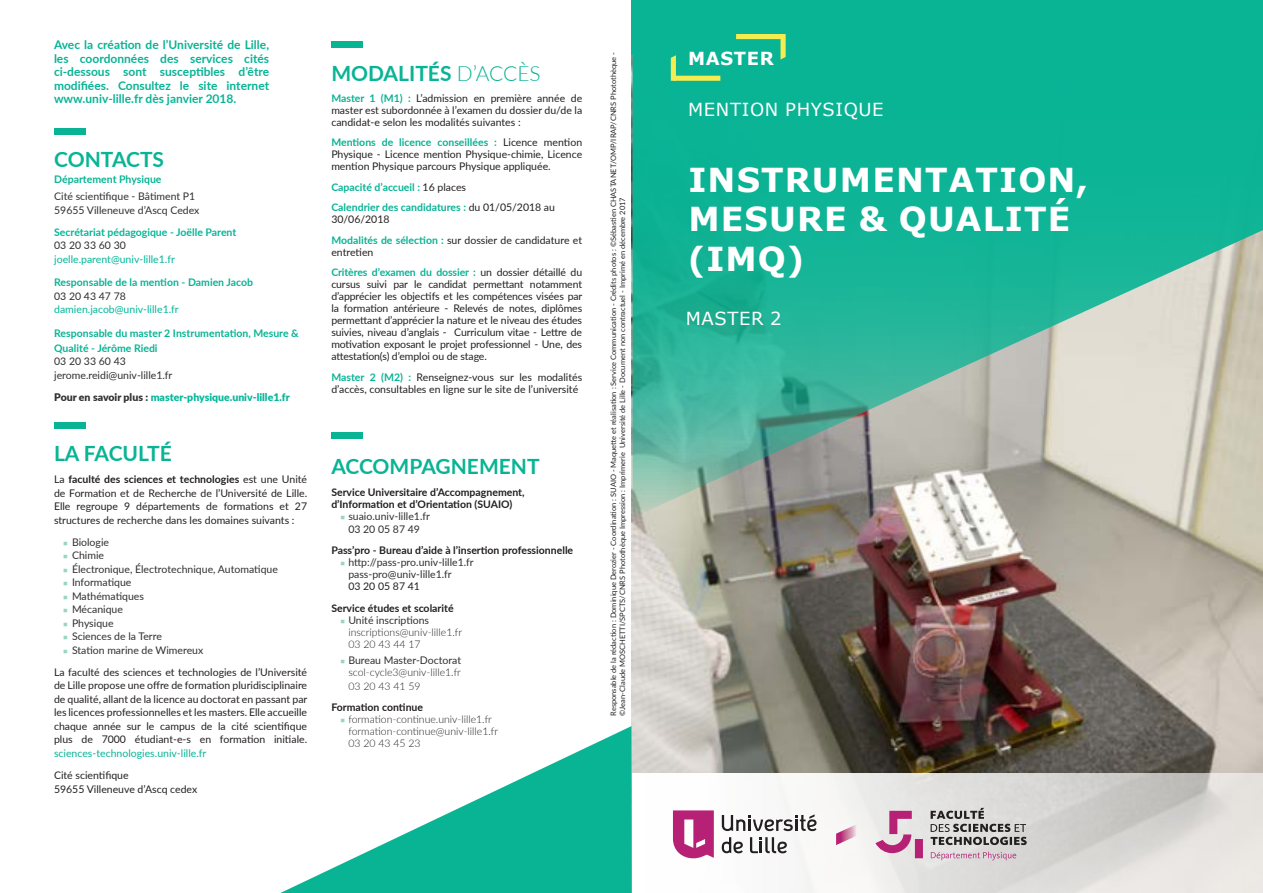
<style>
.page{position:relative;width:1263px;height:893px;background:#fff}
.page>*{position:absolute;margin:0;border:0;box-sizing:border-box;transform-origin:0 0}
.Parcours_-_titre_cou{font:700 33px/39.6px "Verdana";letter-spacing:.035em;color:#fff}
.titre_rubrique{font:700 21px "Lato";color:#09b495}
.titre_rubrique_Page{font:700 21px "Lato";color:#09b495}
.titre_rubrique_Dos_d{font:700 21px "Lato";color:#09b495}
.Mention_-_couverture{font:18px "Verdana";letter-spacing:.035em;color:#fff}
.Master_1-2-Alt{font:18px "Verdana";letter-spacing:.035em;color:#fff}
.t1{font:700 18px "Verdana";letter-spacing:.035em;color:#fff}
.titre_rubrique-2{font:700 12px/13.5px "Lato";color:#09b495;text-align:justify}
.texte{font:10.5px/12px "Lato";color:#231f20;text-align:justify}
.texte_-_page_composa{font:10.5px/13.5px "Lato";color:#231f20;text-align:justify}
.Phrase_couleur_bold{font:10.5px/13.5px "Lato";color:#312f30}
.t2{font:300 10.5px/12px "Lato";color:#231f20}
.texte_bold_dos_de_co{font:700 10.5px/12.6px "Lato";color:#231f20}
.Phrase_couleur_bold-2{font:700 10.5px/13.5px "Lato";color:#09b495}
.texte-2{font:700 10.5px/12px "Lato";color:#09b495}
.Phrase_couleur_bold-3{font:700 10.5px/13.5px "Lato";color:#04b799}
.titre_rubrique-3{font:900 10.5px "Lato";color:#04b799}
.ours{font:7.5px/9px "Lato";color:#231f20}
.s1{font-weight:400;color:#312f30}
.s2{font-weight:400}
.s3{font-weight:400;color:#04b799}
.s4{color:#312f30}
.s5{font-weight:700}
.s6{color:#09b495}
.s7{font-weight:300}
.s8{font-weight:700;color:#09b495}
.s9{font-weight:400;color:#231f20}
.s10{color:#231f20}
</style>
<div class="page">
<img style="left:632px;top:518px;width:631px;height:256px">
<svg style="left:632px;top:0;width:631px;height:518px;background:#47b79f"></svg>
<svg style="left:690px;top:774px;width:573px;height:119px"></svg>
<svg style="left:780px;top:34px;width:6px;height:26px"></svg>
<div style="left:736px;top:34px;width:47px;height:5px;background:#f3ed51"></div>
<svg style="left:671px;top:55px;width:5px;height:26px"></svg>
<div style="left:673px;top:76px;width:47px;height:5px;background:#f3ed51"></div>
<svg style="left:280px;top:726px;width:352px;height:167px"></svg>
<svg style="left:930px;top:808px;width:97px;height:37px;background:#aaa8a8"></svg>
<svg style="left:875px;top:811px;width:48px;height:47px;background:#d7a4c0"></svg>
<svg style="left:931px;top:852px;width:85px;height:8px"></svg>
<svg style="left:673px;top:810px;width:41px;height:48px"></svg>
<svg style="left:722px;top:837px;width:21px;height:16px"></svg>
<svg style="left:750px;top:837px;width:37px;height:16px"></svg>
<svg style="left:722px;top:814px;width:95px;height:17px"></svg>
<svg style="left:836px;top:824px;width:21px;height:21px"></svg>
<div style="left:54px;top:128px;width:32px;height:7px;background:#09b495"></div>
<div style="left:54px;top:423px;width:32px;height:6px;background:#09b495"></div>
<div style="left:331px;top:41px;width:32px;height:7px;background:#09b495"></div>
<div style="left:331px;top:432px;width:32px;height:7px;background:#09b495"></div>
<p class="titre_rubrique-2" style="left:54px;top:38px;width:217px">Avec la création de l’Université de Lille, les coordonnées des services cités ci-dessous sont susceptibles d’être modifiées. Consultez le site internet www.univ-lille.fr dès janvier 2018.</p>
<p class="titre_rubrique_Dos_d" style="left:54px;top:144px;width:111px">CONTACTS</p>
<p class="Phrase_couleur_bold-2" style="left:54px;top:172px;width:109px">Département Physique</p>
<p class="Phrase_couleur_bold" style="left:54px;top:189px;width:147px">Cité scientifique - Bâtiment P1<br>59655 Villeneuve d’Ascq Cedex</p>
<p class="Phrase_couleur_bold-3" style="left:54px;top:225px;width:184px">Secrétariat pédagogique - Joëlle Parent<br><span class="s1">03 20 33 60 30 </span><span class="s2">joelle.parent@univ-lille1.fr</span></p>
<p class="Phrase_couleur_bold-2" style="left:54px;top:275px;width:200px">Responsable de la mention - Damien Jacob<br><span class="s1">03 20 43 47 78<br></span><span class="s3">damien.jacob@univ-lille1.fr</span></p>
<p class="Phrase_couleur_bold-2" style="left:54px;top:325px;width:246px;line-height:15px">Responsable du master 2 Instrumentation, Mesure &amp;<br>Qualité - Jérôme Riedi</p>
<p class="Phrase_couleur_bold" style="left:54px;top:354px;width:120px">03 20 33 60 43 jerome.reidi@univ-lille1.fr</p>
<p class="titre_rubrique-3" style="left:54px;top:389px;width:237px"><span class="s4">Pour en savoir plus :</span> master-physique.univ-lille1.fr</p>
<p class="titre_rubrique_Page" style="left:54px;top:438px;width:119px">LA FACULTÉ</p>
<p class="texte_-_page_composa" style="left:54px;top:472px;width:255px">La <span class="s5">faculté des sciences et technologies</span> est une Unité de Formation et de Recherche de l’Université de Lille.<br>Elle regroupe 9 départements de formations et 27 structures de recherche dans les domaines suivants :</p>
<p class="Phrase_couleur_bold" style="left:72px;top:535px;width:39px">Biologie</p>
<p class="Phrase_couleur_bold" style="left:72px;top:548px;width:34px">Chimie</p>
<p class="Phrase_couleur_bold" style="left:72px;top:562px;width:207px">Électronique, Électrotechnique, Automatique</p>
<p class="Phrase_couleur_bold" style="left:72px;top:575px;width:61px">Informatique</p>
<p class="Phrase_couleur_bold" style="left:72px;top:589px;width:73px">Mathématiques</p>
<p class="Phrase_couleur_bold" style="left:72px;top:602px;width:53px">Mécanique</p>
<p class="Phrase_couleur_bold" style="left:72px;top:616px;width:43px">Physique</p>
<p class="Phrase_couleur_bold" style="left:72px;top:629px;width:91px">Sciences de la Terre</p>
<p class="Phrase_couleur_bold" style="left:72px;top:643px;width:133px">Station marine de Wimereux</p>
<p class="texte_-_page_composa" style="left:54px;top:665px;width:255px">La faculté des sciences et technologies de l’Université de Lille propose une offre de formation pluridisciplinaire de qualité, allant de la licence au doctorat en passant par les licences professionnelles et les masters. Elle accueille chaque année sur le campus de la cité scientifique plus de 7000 étudiant-e-s en formation initiale. <span class="s6">sciences-technologies.univ-lille.fr</span></p>
<p class="texte_-_page_composa" style="left:54px;top:768px;width:145px">Cité scientifique<br>59655 Villeneuve d’Ascq cedex</p>
<p class="titre_rubrique" style="left:331px;top:58px;width:211px">MODALITÉS <span class="s7">D’ACCÈS</span></p>
<p class="texte" style="left:331px;top:91px;width:252px"><span class="s8">Master 1 (M1) :</span> L’admission en première année de master est subordonnée à l’examen du dossier du/de la candidat-e selon les modalités suivantes :</p>
<p class="texte" style="left:331px;top:136px;width:252px"><span class="s8">Mentions de licence conseillées :</span> Licence mention Physique - Licence mention Physique-chimie, Licence mention Physique parcours Physique appliquée.</p>
<p class="texte-2" style="left:331px;top:180px;width:136px">Capacité d’accueil : <span class="s9">16 places</span></p>
<p class="texte-2" style="left:331px;top:201px;width:225px">Calendrier des candidatures : <span class="s9">du 01/05/2018 au<br>30/06/2018</span></p>
<p class="texte" style="left:331px;top:233px;width:252px"><span class="s8">Modalités de sélection :</span> sur dossier de candidature et entretien</p>
<p class="texte" style="left:331px;top:266px;width:253px"><span class="s8">Critères d’examen du dossier :</span> un dossier détaillé du cursus suivi par le candidat permettant notamment d’apprécier les objectifs et les compétences visées par la formation antérieure - Relevés de notes, diplômes permettant d’apprécier la nature et le niveau des études suivies, niveau d’anglais - Curriculum vitae - Lettre de motivation exposant le projet professionnel - Une, des attestation(s) d’emploi ou de stage.</p>
<p class="texte" style="left:331px;top:370px;width:252px"><span class="s8">Master 2 (M2) :</span> Renseignez-vous sur les modalités d’accès, consultables en ligne sur le site de l’université</p>
<p class="titre_rubrique" style="left:331px;top:451px;width:210px">ACCOMPAGNEMENT</p>
<p class="texte_bold_dos_de_co" style="left:331px;top:485px;width:195px">Service Universitaire d’Accompagnement, d’Information et d’Orientation (SUAIO)</p>
<p class="Phrase_couleur_bold" style="left:348px;top:510px;width:83px;line-height:12.6px">suaio.univ-lille1.fr<br>03 20 05 87 49</p>
<p class="texte_bold_dos_de_co" style="left:331px;top:543px;width:243px">Pass’pro - Bureau d’aide à l’insertion professionnelle</p>
<p class="Phrase_couleur_bold" style="left:348px;top:555px;width:127px;line-height:12.3px">http://pass-pro.univ-lille1.fr pass-pro@univ-lille1.fr<br><span class="s10">03 20 05 87 41</span></p>
<p class="texte_bold_dos_de_co" style="left:331px;top:601px;width:124px">Service études et scolarité</p>
<p class="t2" style="left:348px;top:613px;width:115px"><span class="s1">Unité inscriptions </span>inscriptions@univ-lille1.fr<br>03 20 43 44 17</p>
<p class="t2" style="left:348px;top:654px;width:114px"><span class="s1">Bureau Master-Doctorat </span>scol-cycle3@univ-lille1.fr</p>
<p class="t2" style="left:348px;top:680px;width:74px">03 20 43 41 59</p>
<p class="texte_bold_dos_de_co" style="left:331px;top:701px;width:93px">Formation continue</p>
<p class="t2" style="left:348px;top:713px;width:151px">formation-continue.univ-lille1.fr formation-continue@univ-lille1.fr<br>03 20 43 45 23</p>
<p class="ours" style="left:608px;top:716px;width:665px;rotate:-90deg">Responsable de la rédaction : Dominique Derozier - Coordination : SUAIO - Maquette et réalisation : Service Communication - Crédits photos : ©Sébastien CHASTANET/OMP/IRAP/CNRS Photothèque - ©Jean-Claude MOSCHETTI/SPCTS/CNRS Photothèque Impression : Imprimerie Université de Lille - Document non contractuel - Imprimé en décembre 2017</p>
<p class="t1" style="left:688px;top:45px;width:87px">MASTER</p>
<p class="Mention_-_couverture" style="left:688px;top:97px;width:197px">MENTION PHYSIQUE</p>
<p class="Parcours_-_titre_cou" style="left:688px;top:159px;width:401px">INSTRUMENTATION,<br>MESURE &amp; QUALITÉ</p>
<p class="Parcours_-_titre_cou" style="left:688px;top:238px;width:118px">(IMQ)</p>
<p class="Master_1-2-Alt" style="left:686px;top:306px;width:97px">MASTER 2</p>
</div>
